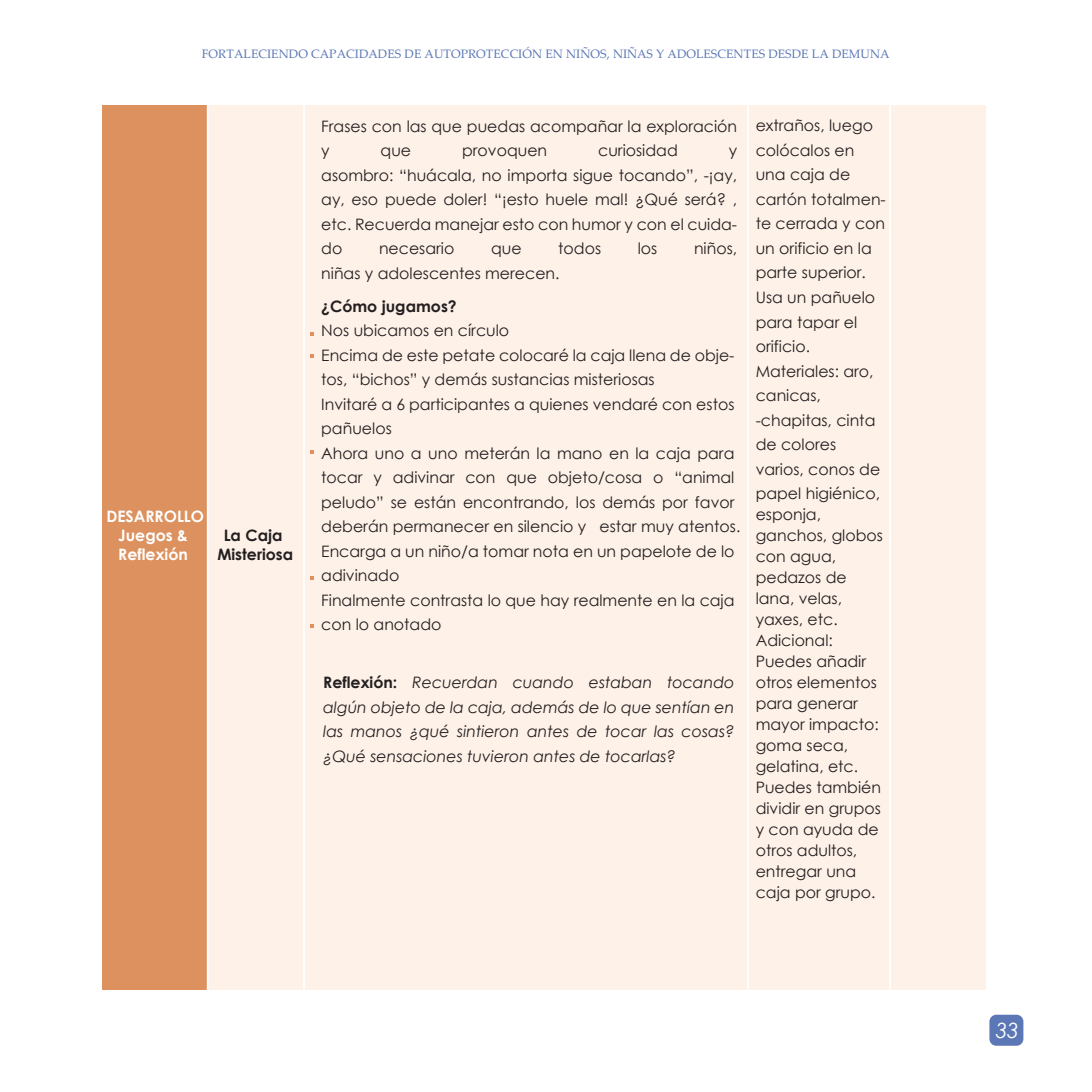
<style>
.page{position:relative;width:1092px;height:1092px;background:#fff}
.page>*{position:absolute;margin:0;border:0;box-sizing:border-box;transform-origin:0 0}
.t1{font:italic 21px "Century Gothic";color:#fff}
.t2{font:15.75px/24.5px "Century Gothic";color:#231f20}
.t3{font:italic 15.75px/24.5px "Century Gothic";color:#231f20;text-align:justify}
.t4{font:700 15.75px/18.9px "Century Gothic";color:#231f20;text-align:center}
.t5{font:700 15.75px/18.9px "Century Gothic";color:#fff;text-align:center}
.t6{font:12.25px "Palatino Linotype";color:#5c77b6}
.s1{font-weight:700;font-style:normal}
</style>
<div class="page">
<div style="left:102px;top:105px;width:105px;height:884px;background:#dc915e"></div>
<div style="left:209px;top:105px;width:777px;height:884px;background:#fef1e8"></div>
<hr style="left:303px;top:104px;width:2px;height:885px;background:#fff">
<hr style="left:747px;top:103px;width:1px;height:886px;background:#fff">
<hr style="left:889px;top:103px;width:1px;height:886px;background:#fff">
<div style="left:989px;top:1014px;width:34px;height:31px;background:#5c77b6;border-radius:7px"></div>
<svg style="left:310px;top:332px;width:4px;height:3px"></svg>
<svg style="left:310px;top:354px;width:4px;height:4px"></svg>
<svg style="left:310px;top:450px;width:4px;height:3px"></svg>
<svg style="left:310px;top:576px;width:4px;height:3px"></svg>
<svg style="left:310px;top:624px;width:4px;height:3px"></svg>
<p class="t6" style="left:202px;top:45px;width:689px">FORTALECIENDO CAPACIDADES DE AUTOPROTECCIÓN EN NIÑOS, NIÑAS Y ADOLESCENTES DESDE LA DEMUNA</p>
<p class="t5" style="left:106px;top:506px;width:99px">DESARROLLO<br>Juegos &amp;<br>Reflexión</p>
<p class="t4" style="left:217px;top:525px;width:77px">La Caja<br>Misteriosa</p>
<p class="t2" style="left:321px;top:114px;width:417px">Frases con las que puedas acompañar la exploración y</p>
<p class="t2" style="left:380px;top:138px;width:32px">que</p>
<p class="t2" style="left:462px;top:138px;width:87px">provoquen</p>
<p class="t2" style="left:598px;top:138px;width:81px">curiosidad</p>
<p class="t2" style="left:321px;top:138px;width:417px;text-align:justify;text-indent:407px">y asombro: “huácala, no importa sigue tocando”, -¡ay, ay, eso puede doler! “¡esto huele mal! ¿Qué será? , etc. Recuerda manejar esto con humor y con el cuida&shy;do</p>
<p class="t2" style="left:379px;top:236px;width:77px">necesario</p>
<p class="t2" style="left:491px;top:236px;width:32px">que</p>
<p class="t2" style="left:558px;top:236px;width:44px">todos</p>
<p class="t2" style="left:637px;top:236px;width:21px">los</p>
<p class="t2" style="left:694px;top:236px;width:45px">niños,</p>
<p class="t2" style="left:321px;top:261px;width:240px">niñas y adolescentes merecen.</p>
<p class="t4" style="left:321px;top:295px;width:137px">¿Cómo jugamos?</p>
<p class="t2" style="left:321px;top:318px;width:420px">Nos ubicamos en círculo<br>Encima de este petate colocaré la caja llena de obje&shy;tos, “bichos” y demás sustancias misteriosas<br>Invitaré a 6 participantes a quienes vendaré con estos pañuelos<br>Ahora uno a uno meterán la mano en la caja para tocar y adivinar con que objeto/cosa o “animal peludo” se están encontrando, los demás por favor deberán permanecer en silencio y estar muy atentos.<br>Encarga a un niño/a tomar nota en un papelote de lo adivinado<br>Finalmente contrasta lo que hay realmente en la caja con lo anotado</p>
<p class="t3" style="left:323px;top:670px;width:413px"><span class="s1">Reflexión:</span> Recuerdan cuando estaban tocando algún objeto de la caja, además de lo que sentían en las manos ¿qué sintieron antes de tocar las cosas? ¿Qué sensaciones tuvieron antes de tocarlas?</p>
<p class="t2" style="left:755px;top:113px;width:132px">extraños, luego colócalos en una caja de cartón totalmen&shy;te cerrada y con un orificio en la parte superior.<br>Usa un pañuelo para tapar el orificio.<br>Materiales: aro, canicas, -chapitas, cinta de colores varios, conos de papel higiénico,</p>
<p class="t2" style="left:755px;top:503px;width:129px;line-height:21px">esponja, ganchos, globos con agua, pedazos de lana, velas, yaxes, etc.<br>Adicional:<br>Puedes añadir otros elementos para generar mayor impacto: goma seca, gelatina, etc.<br>Puedes también dividir en grupos y con ayuda de otros adultos, entregar una caja por grupo.</p>
<h1 class="t1" style="left:995px;top:1015px;width:25px">33</h1>
</div>
